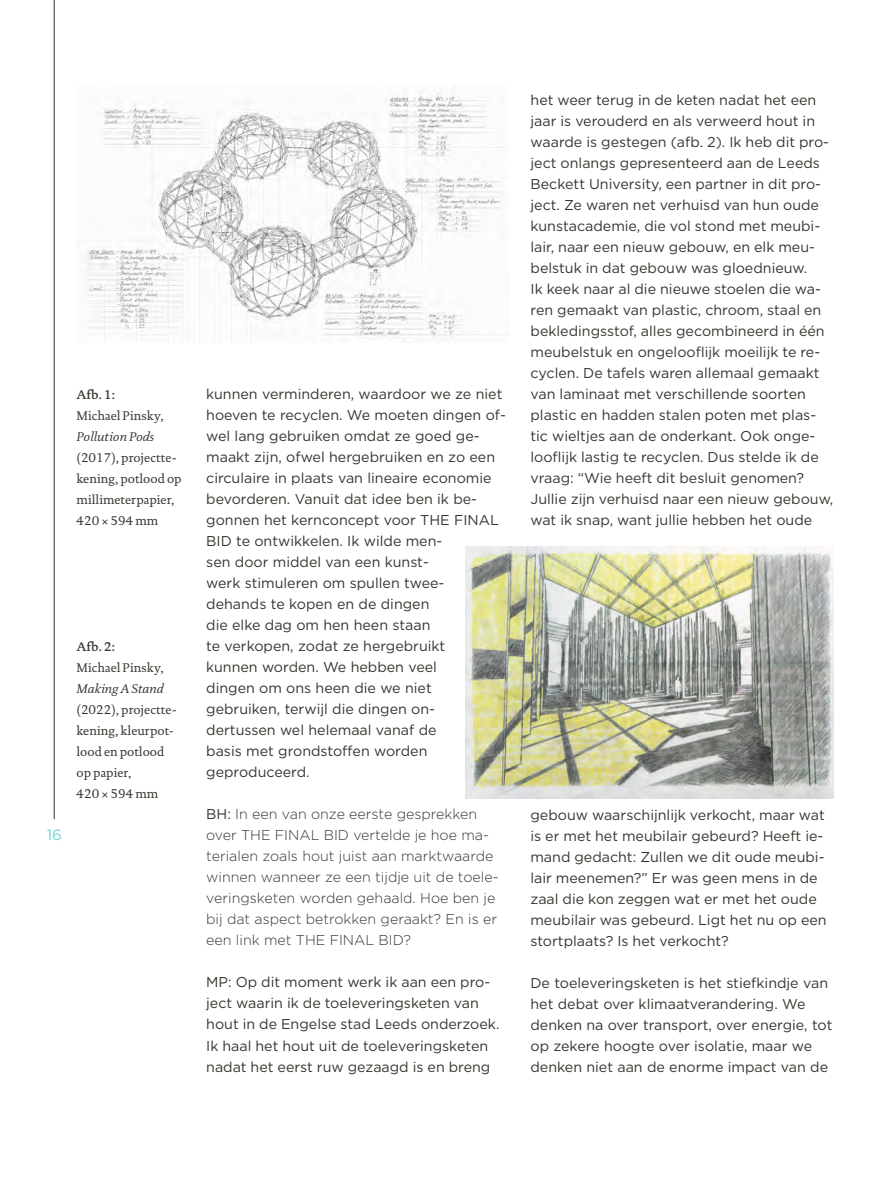
<style>
.page{position:relative;width:893px;height:1191px;background:#fff}
.page>*{position:absolute;margin:0;border:0;box-sizing:border-box;transform-origin:0 0}
.t1{font:15px "Gotham";color:#6cd7d0}
.t2{font:14.25px/21px "Gotham";color:#38352f}
.t3{font:300 14.25px/21px "Gotham";color:#38352f}
.t4{font:12.75px/21px "DTL Documenta TOT";color:#38352f}
.t5{font:italic 12.75px "DTL Documenta TOT";color:#38352f}
.t6{font:500 12.75px "DTL Documenta TOT";color:#38352f}
.s1{font-weight:400}
</style>
<div class="page">
<img style="left:85px;top:91px;width:421px;height:251px">
<img style="left:466px;top:546px;width:367px;height:252px">
<hr style="left:54px;top:0;width:1px;height:819px;background:#38352f">
<p class="t6" style="left:77px;top:386px;width:40px">Afb. 1:</p>
<p class="t4" style="left:77px;top:405px;width:89px">Michael Pinsky,</p>
<p class="t5" style="left:77px;top:428px;width:79px">Pollution Pods</p>
<p class="t4" style="left:77px;top:447px;width:107px">(2017), projectte&shy;kening, potlood op millimeterpapier,<br>420 × 594 mm</p>
<p class="t1" style="left:47px;top:825px;width:17px">16</p>
<p class="t6" style="left:77px;top:638px;width:40px">Afb. 2:</p>
<p class="t4" style="left:77px;top:657px;width:89px">Michael Pinsky,</p>
<p class="t5" style="left:77px;top:680px;width:88px">Making A Stand</p>
<p class="t4" style="left:77px;top:699px;width:102px">(2022), projectte&shy;kening, kleurpot&shy;lood en potlood op papier,<br>420 × 594 mm</p>
<p class="t2" style="left:206px;top:383px;width:301px">kunnen verminderen, waardoor we ze niet hoeven te recyclen. We moeten dingen of&shy;wel lang gebruiken omdat ze goed ge&shy;maakt zijn, ofwel hergebruiken en zo een circulaire in plaats van lineaire economie bevorderen. Vanuit dat idee ben ik be&shy;gonnen het kernconcept voor THE FINAL BID te ontwikkelen. Ik wilde men-<br>sen door middel van een kunst-<br>werk stimuleren om spullen twee&shy;dehands te kopen en de dingen<br>die elke dag om hen heen staan<br>te verkopen, zodat ze hergebruikt<br>kunnen worden. We hebben veel<br>dingen om ons heen die we niet gebruiken, terwijl die dingen on&shy;dertussen wel helemaal vanaf de<br>basis met grondstoffen worden geproduceerd.</p>
<p class="t3" style="left:206px;top:803px;width:294px"><span class="s1">BH:</span> In een van onze eerste gesprekken over THE FINAL BID vertelde je hoe ma&shy;terialen zoals hout juist aan marktwaarde winnen wanneer ze een tijdje uit de toele&shy;veringsketen worden gehaald. Hoe ben je bij dat aspect betrokken geraakt? En is er een link met THE FINAL BID?</p>
<p class="t2" style="left:206px;top:971px;width:295px">MP: Op dit moment werk ik aan een pro&shy;ject waarin ik de toeleveringsketen van hout in de Engelse stad Leeds onderzoek.<br>Ik haal het hout uit de toeleveringsketen nadat het eerst ruw gezaagd is en breng</p>
<p class="t2" style="left:530px;top:89px;width:304px">het weer terug in de keten nadat het een jaar is verouderd en als verweerd hout in waarde is gestegen (afb. 2). Ik heb dit pro&shy;ject onlangs gepresenteerd aan de Leeds Beckett University, een partner in dit pro&shy;ject. Ze waren net verhuisd van hun oude kunstacademie, die vol stond met meubi&shy;lair, naar een nieuw gebouw, en elk meu&shy;belstuk in dat gebouw was gloednieuw.<br>Ik keek naar al die nieuwe stoelen die wa&shy;ren gemaakt van plastic, chroom, staal en bekledingsstof, alles gecombineerd in één meubelstuk en ongelooflijk moeilijk te re&shy;cyclen. De tafels waren allemaal gemaakt van laminaat met verschillende soorten plastic en hadden stalen poten met plas&shy;tic wieltjes aan de onderkant. Ook onge&shy;looflijk lastig te recyclen. Dus stelde ik de vraag: “Wie heeft dit besluit genomen?<br>Jullie zijn verhuisd naar een nieuw gebouw, wat ik snap, want jullie hebben het oude</p>
<p class="t2" style="left:530px;top:803px;width:298px">gebouw waarschijnlijk verkocht, maar wat is er met het meubilair gebeurd? Heeft ie&shy;mand gedacht: Zullen we dit oude meubi&shy;lair meenemen?” Er was geen mens in de zaal die kon zeggen wat er met het oude meubilair was gebeurd. Ligt het nu op een stortplaats? Is het verkocht?</p>
<p class="t2" style="left:530px;top:971px;width:304px">De toeleveringsketen is het stiefkindje van het debat over klimaatverandering. We denken na over transport, over energie, tot op zekere hoogte over isolatie, maar we denken niet aan de enorme impact van de</p>
</div>
